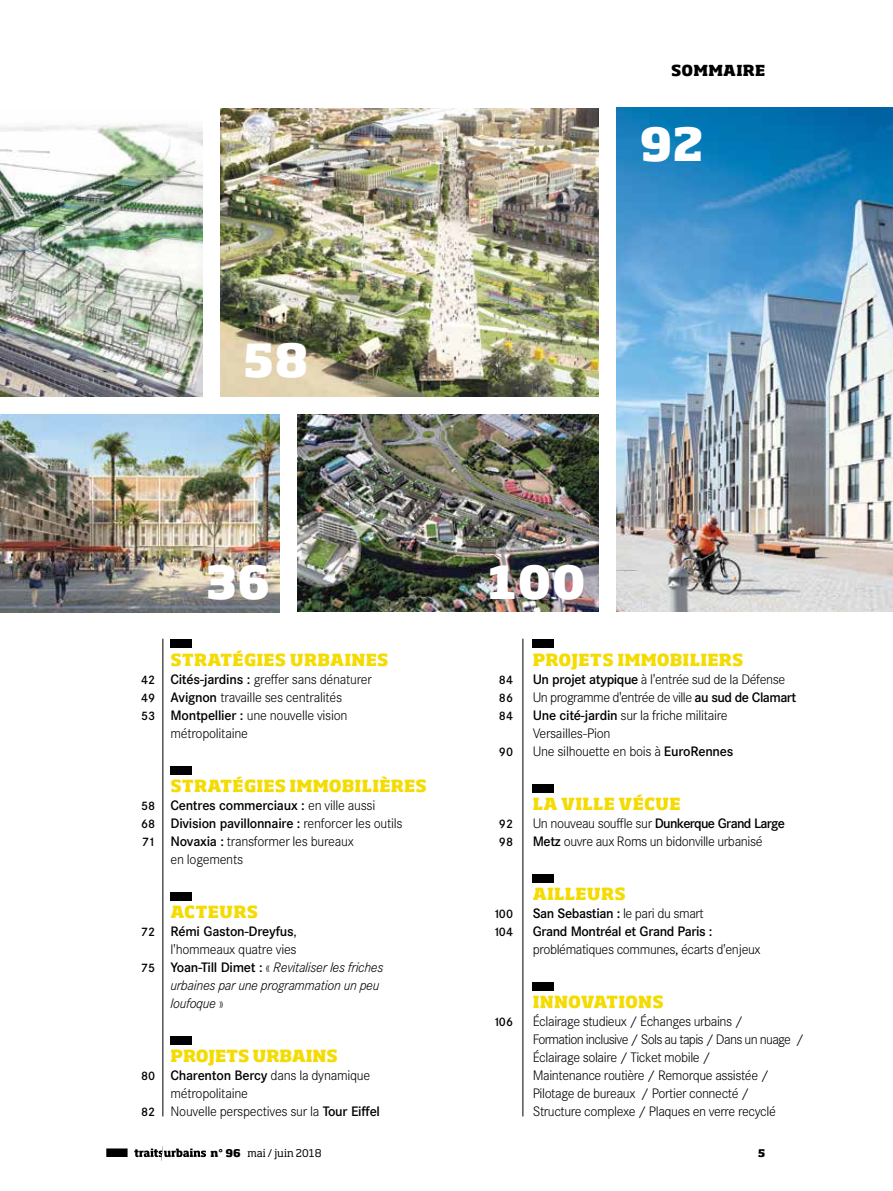
<style>
.page{position:relative;width:893px;height:1191px;background:#fff}
.page>*{position:absolute;margin:0;border:0;box-sizing:border-box;transform-origin:0 0}
.t1{font:800 45px "Soho Pro";letter-spacing:.01em;color:#fff}
.t2{font:800 16.5px "Soho Pro";letter-spacing:.015em;color:#f4db02}
.t3{font:800 16.5px "Soho Pro";letter-spacing:-.005em;color:#f4db02}
.t4{font:800 15px "Soho Pro";letter-spacing:.02em;color:#000}
.t5{font:300 13.5px/18px "Corporate SBQ";letter-spacing:-.03em;color:#000}
.t6{font:italic 300 13.5px/18px "Corporate SBQ";letter-spacing:-.02em;color:#000}
.t7{font:500 13.5px/18px "Corporate SBQ";letter-spacing:-.03em;color:#000}
.t8{font:500 12px/18px "Corporate SBQ";color:#000;text-align:justify}
.t9{font:10.5px "Soho Pro";letter-spacing:.005em;color:#000}
.t10{font:800 10.5px "Soho Pro";color:#000}
.s1{font-weight:500}
.s2{font-weight:500;font-style:normal}
.s3{font-style:normal}
.s4{font-weight:300}
.s5{font-weight:800}
</style>
<div class="page">
<div style="left:106px;top:1148px;width:22px;height:9px;background:#000"></div>
<svg style="left:134px;top:1146px;width:72px;height:14px"></svg>
<img style="left:297px;top:414px;width:302px;height:198px">
<img style="left:617px;top:107px;width:276px;height:505px">
<img style="left:0;top:123px;width:202px;height:273px">
<hr style="left:522px;top:638px;width:1px;height:478px;background:#000">
<div style="left:171px;top:639px;width:21px;height:9px;background:#000"></div>
<div style="left:171px;top:765px;width:21px;height:9px;background:#000"></div>
<div style="left:171px;top:891px;width:21px;height:9px;background:#000"></div>
<div style="left:171px;top:1035px;width:21px;height:9px;background:#000"></div>
<div style="left:533px;top:639px;width:21px;height:9px;background:#000"></div>
<div style="left:533px;top:783px;width:21px;height:9px;background:#000"></div>
<div style="left:533px;top:873px;width:21px;height:9px;background:#000"></div>
<div style="left:533px;top:981px;width:21px;height:9px;background:#000"></div>
<img style="left:1px;top:414px;width:278px;height:198px">
<img style="left:0;top:414px;width:1px;height:198px">
<img style="left:220px;top:108px;width:379px;height:288px">
<hr style="left:162px;top:638px;width:1px;height:478px;background:#000">
<h1 class="t1" style="left:243px;top:327px;width:67px">58</h1>
<p class="t4" style="left:671px;top:59px;width:96px">SOMMAIRE</p>
<h1 class="t1" style="left:639px;top:112px;width:66px">92</h1>
<h1 class="t1" style="left:206px;top:549px;width:66px">36</h1>
<h1 class="t1" style="left:488px;top:549px;width:99px">100</h1>
<p class="t8" style="left:141px;top:671px;width:16px">42<br>49<br>53</p>
<p class="t8" style="left:141px;top:797px;width:16px">58<br>68<br>71</p>
<p class="t8" style="left:141px;top:923px;width:16px">72</p>
<p class="t8" style="left:141px;top:959px;width:16px">75</p>
<p class="t8" style="left:141px;top:1067px;width:16px">80</p>
<p class="t8" style="left:141px;top:1103px;width:16px">82</p>
<p class="t2" style="left:171px;top:648px;width:220px">STRATÉGIES URBAINES</p>
<p class="t5" style="left:171px;top:670px;width:203px"><span class="s1">Cités-jardins :</span> greffer sans dénaturer<br><span class="s1">Avignon</span> travaille ses centralités<br><span class="s1">Montpellier :</span> une nouvelle vision métropolitaine</p>
<p class="t2" style="left:171px;top:774px;width:258px">STRATÉGIES IMMOBILIÈRES</p>
<p class="t5" style="left:171px;top:796px;width:233px"><span class="s1">Centres commerciaux :</span> en ville aussi<br><span class="s1">Division pavillonnaire :</span> renforcer les outils<br><span class="s1">Novaxia :</span> transformer les bureaux<br>en logements</p>
<p class="t2" style="left:171px;top:900px;width:89px">ACTEURS</p>
<p class="t6" style="left:171px;top:922px;width:214px"><span class="s2">Rémi Gaston-Dreyfus</span><span class="s3">,<br>l'hommeaux quatre vies<br></span><span class="s2">Yoan-Till Dimet :</span> <span class="s3">«</span> Revitaliser les friches urbaines par une programmation un peu loufoque <span class="s3">»</span></p>
<p class="t3" style="left:171px;top:1044px;width:169px">PROJETS URBAINS</p>
<p class="t5" style="left:171px;top:1066px;width:211px"><span class="s1">Charenton Bercy</span> dans la dynamique métropolitaine<br>Nouvelle perspectives sur la <span class="s1">Tour Eiffel</span></p>
<p class="t8" style="left:499px;top:671px;width:16px">84<br>86<br>84</p>
<p class="t8" style="left:499px;top:743px;width:16px">90</p>
<p class="t8" style="left:499px;top:815px;width:16px">92<br>98</p>
<p class="t8" style="left:493px;top:905px;width:21px">100<br>104</p>
<p class="t8" style="left:493px;top:1013px;width:21px">106</p>
<p class="t2" style="left:533px;top:648px;width:212px">PROJETS IMMOBILIERS</p>
<p class="t5" style="left:533px;top:670px;width:265px"><span class="s1">Un projet atypique</span> à l'entrée sud de la Défense Un programme d'entrée de ville <span class="s1">au sud de Clamart Une cité-jardin</span> sur la friche militaire Versailles-Pion<br>Une silhouette en bois à <span class="s1">EuroRennes</span></p>
<p class="t2" style="left:533px;top:792px;width:149px">LA VILLE VÉCUE</p>
<p class="t5" style="left:533px;top:814px;width:254px">Un nouveau souffle sur <span class="s1">Dunkerque Grand Large<br>Metz</span> ouvre aux Roms un bidonville urbanisé</p>
<p class="t2" style="left:533px;top:882px;width:94px">AILLEURS</p>
<p class="t7" style="left:533px;top:904px;width:181px">San Sebastian : <span class="s4">le pari du smart<br></span>Grand Montréal et Grand Paris :</p>
<p class="t5" style="left:533px;top:940px;width:229px">problématiques communes, écarts d'enjeux</p>
<p class="t3" style="left:533px;top:990px;width:132px">INNOVATIONS</p>
<p class="t5" style="left:533px;top:1012px;width:273px">Éclairage studieux / Échanges urbains /<br>Formation inclusive / Sols au tapis / Dans un nuage / Éclairage solaire / Ticket mobile /<br>Maintenance routière / Remorque assistée / Pilotage de bureaux / Portier connecté /<br>Structure complexe / Plaques en verre recyclé</p>
<p class="t9" style="left:211px;top:1145px;width:113px"><span class="s5">n° 96</span> mai / juin 2018</p>
<p class="t10" style="left:758px;top:1145px;width:9px">5</p>
</div>
